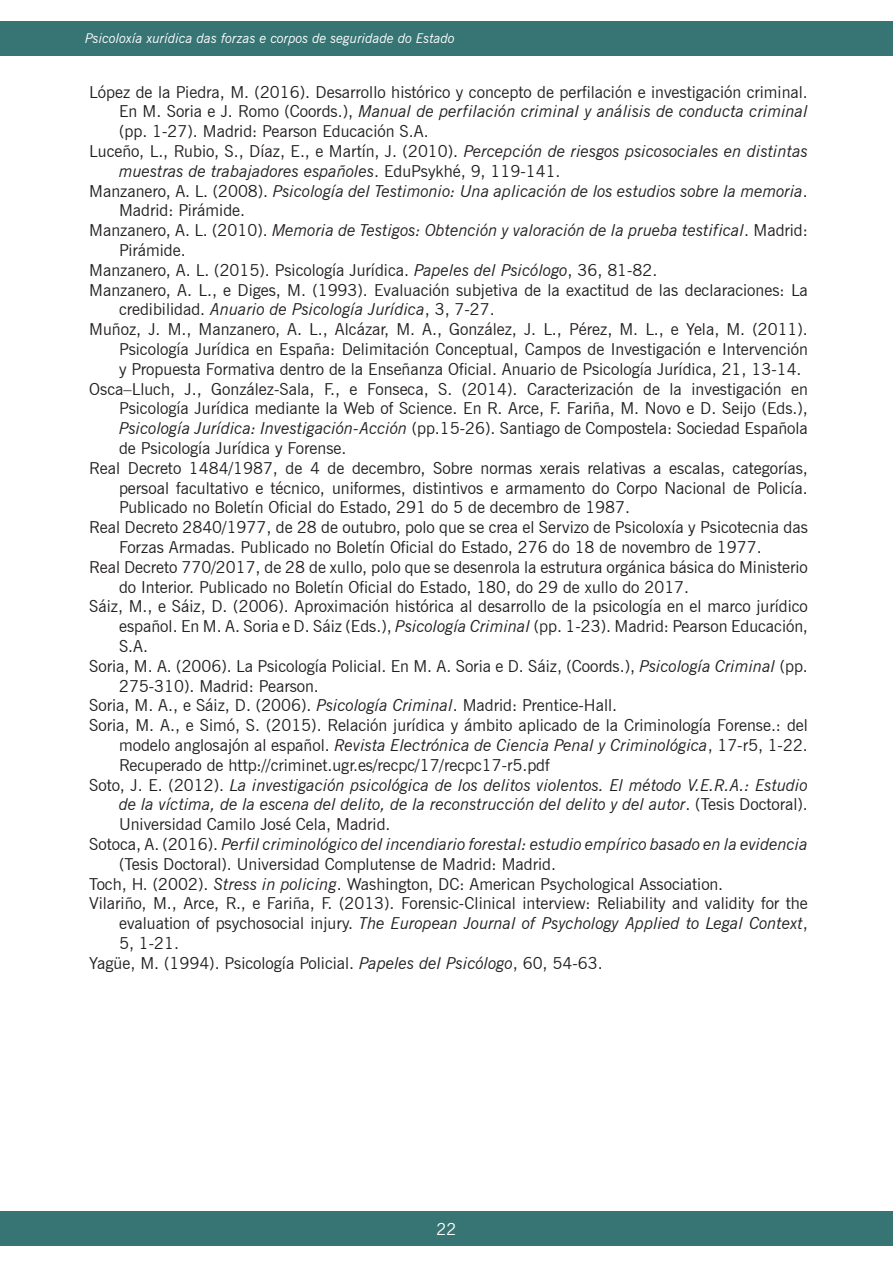
<style>
.page{position:relative;width:893px;height:1263px;background:#fff}
.page>*{position:absolute;margin:0;border:0;box-sizing:border-box;transform-origin:0 0}
.Bibliografia{font:16.5px/19.8px "News Gothic BT";color:#231f20;text-align:justify}
.Bibliografia-2{font:italic 16.5px/19.8px "News Gothic BT";color:#231f20}
.t1{font:16.5px "News Gothic BT";color:#fff}
.t2{font:italic 13.5px "News Gothic BT";color:#fff}
.s1{font-style:italic}
.s2{font-style:normal}
</style>
<div class="page">
<div style="left:0;top:1212px;width:893px;height:34px;background:#377474"></div>
<div style="left:0;top:21px;width:893px;height:34px;background:#377474"></div>
<p class="t2" style="left:85px;top:30px;width:371px">Psicoloxía xurídica das forzas e corpos de seguridade do Estado</p>
<p class="Bibliografia" style="left:119px;top:82px;width:690px;text-indent:-30px">López de la Piedra, M. (2016). Desarrollo histórico y concepto de perfilación e investigación criminal.<br>En M. Soria e J. Romo (Coords.), <span class="s1">Manual de perfilación criminal y análisis de conducta criminal </span>(pp. 1-27). Madrid: Pearson Educación S.A.</p>
<p class="Bibliografia-2" style="left:119px;top:141px;width:690px;text-indent:-30px"><span class="s2">Luceño, L., Rubio, S., Díaz, E., e Martín, J. (2010).</span> Percepción de riesgos psicosociales en distintas muestras de trabajadores españoles<span class="s2">. EduPsykhé, 9, 119-141.</span></p>
<p class="Bibliografia-2" style="left:119px;top:181px;width:690px;text-indent:-30px"><span class="s2">Manzanero, A. L. (2008).</span> Psicología del Testimonio: Una aplicación de los estudios sobre la memoria<span class="s2">.<br>Madrid: Pirámide.</span></p>
<p class="Bibliografia-2" style="left:119px;top:220px;width:690px;text-indent:-30px"><span class="s2">Manzanero, A. L. (2010).</span> Memoria de Testigos: Obtención y valoración de la prueba testifical<span class="s2">. Madrid:<br>Pirámide.</span></p>
<p class="Bibliografia" style="left:89px;top:260px;width:570px">Manzanero, A. L. (2015). Psicología Jurídica. <span class="s1">Papeles del Psicólogo</span>, 36, 81-82.</p>
<p class="Bibliografia" style="left:119px;top:280px;width:690px;text-indent:-30px">Manzanero, A. L., e Diges, M. (1993). Evaluación subjetiva de la exactitud de las declaraciones: La credibilidad. <span class="s1">Anuario de Psicología Jurídica</span>, 3, 7-27.</p>
<p class="Bibliografia" style="left:119px;top:319px;width:690px;text-indent:-30px">Muñoz, J. M., Manzanero, A. L., Alcázar, M. A., González, J. L., Pérez, M. L., e Yela, M. (2011).<br>Psicología Jurídica en España: Delimitación Conceptual, Campos de Investigación e Intervención y Propuesta Formativa dentro de la Enseñanza Oficial. Anuario de Psicología Jurídica, 21, 13-14.</p>
<p class="Bibliografia" style="left:119px;top:379px;width:690px;text-indent:-30px">Osca–Lluch, J., González-Sala, F., e Fonseca, S. (2014). Caracterización de la investigación en Psicología Jurídica mediante la Web of Science. En R. Arce, F. Fariña, M. Novo e D. Seijo (Eds.), <span class="s1">Psicología Jurídica: Investigación-Acción</span> (pp.15-26). Santiago de Compostela: Sociedad Española de Psicología Jurídica y Forense.</p>
<p class="Bibliografia" style="left:119px;top:458px;width:690px;text-indent:-30px">Real Decreto 1484/1987, de 4 de decembro, Sobre normas xerais relativas a escalas, categorías, persoal facultativo e técnico, uniformes, distintivos e armamento do Corpo Nacional de Policía.<br>Publicado no Boletín Oficial do Estado, 291 do 5 de decembro de 1987.</p>
<p class="Bibliografia" style="left:119px;top:517px;width:690px;text-indent:-30px">Real Decreto 2840/1977, de 28 de outubro, polo que se crea el Servizo de Psicoloxía y Psicotecnia das<br>Forzas Armadas. Publicado no Boletín Oficial do Estado, 276 do 18 de novembro de 1977.</p>
<p class="Bibliografia" style="left:119px;top:557px;width:690px;text-indent:-30px">Real Decreto 770/2017, de 28 de xullo, polo que se desenrola la estrutura orgánica básica do Ministerio do Interior. Publicado no Boletín Oficial do Estado, 180, do 29 de xullo do 2017.</p>
<p class="Bibliografia" style="left:119px;top:597px;width:690px;text-indent:-30px">Sáiz, M., e Sáiz, D. (2006). Aproximación histórica al desarrollo de la psicología en el marco jurídico español. En M. A. Soria e D. Sáiz (Eds.), <span class="s1">Psicología Criminal</span> (pp. 1-23). Madrid: Pearson Educación, S.A.</p>
<p class="Bibliografia" style="left:119px;top:656px;width:690px;text-indent:-30px">Soria, M. A. (2006). La Psicología Policial. En M. A. Soria e D. Sáiz, (Coords.), <span class="s1">Psicología Criminal</span> (pp.<br>275-310). Madrid: Pearson.</p>
<p class="Bibliografia" style="left:89px;top:696px;width:529px">Soria, M. A., e Sáiz, D. (2006). <span class="s1">Psicología Criminal</span>. Madrid: Prentice-Hall.</p>
<p class="Bibliografia" style="left:119px;top:715px;width:690px;text-indent:-30px">Soria, M. A., e Simó, S. (2015). Relación jurídica y ámbito aplicado de la Criminología Forense.: del modelo anglosajón al español. <span class="s1">Revista Electrónica de Ciencia Penal y Criminológica</span>, 17-r5, 1-22.<br>Recuperado de http://criminet.ugr.es/recpc/17/recpc17-r5.pdf</p>
<p class="Bibliografia-2" style="left:119px;top:775px;width:690px;text-align:justify;text-indent:-30px"><span class="s2">Soto, J. E. (2012).</span> La investigación psicológica de los delitos violentos. El método V.E.R.A.: Estudio de la víctima, de la escena del delito, de la reconstrucción del delito y del autor<span class="s2">. (Tesis Doctoral).<br>Universidad Camilo José Cela, Madrid.</span></p>
<p class="Bibliografia-2" style="left:119px;top:834px;width:690px;text-indent:-30px"><span class="s2">Sotoca, A. (2016).</span> Perfil criminológico del incendiario forestal: estudio empírico basado en la evidencia <span class="s2">(Tesis Doctoral). Universidad Complutense de Madrid: Madrid.</span></p>
<p class="Bibliografia" style="left:89px;top:874px;width:635px">Toch, H. (2002). <span class="s1">Stress in policing</span>. Washington, DC: American Psychological Association.</p>
<p class="Bibliografia" style="left:119px;top:894px;width:690px;text-indent:-30px">Vilariño, M., Arce, R., e Fariña, F. (2013). Forensic-Clinical interview: Reliability and validity for the evaluation of psychosocial injury. <span class="s1">The European Journal of Psychology Applied to Legal Context</span>, 5, 1-21.</p>
<p class="Bibliografia" style="left:89px;top:953px;width:515px">Yagüe, M. (1994). Psicología Policial. <span class="s1">Papeles del Psicólogo</span>, 60, 54-63.</p>
<p class="t1" style="left:437px;top:1219px;width:21px">22</p>
</div>
